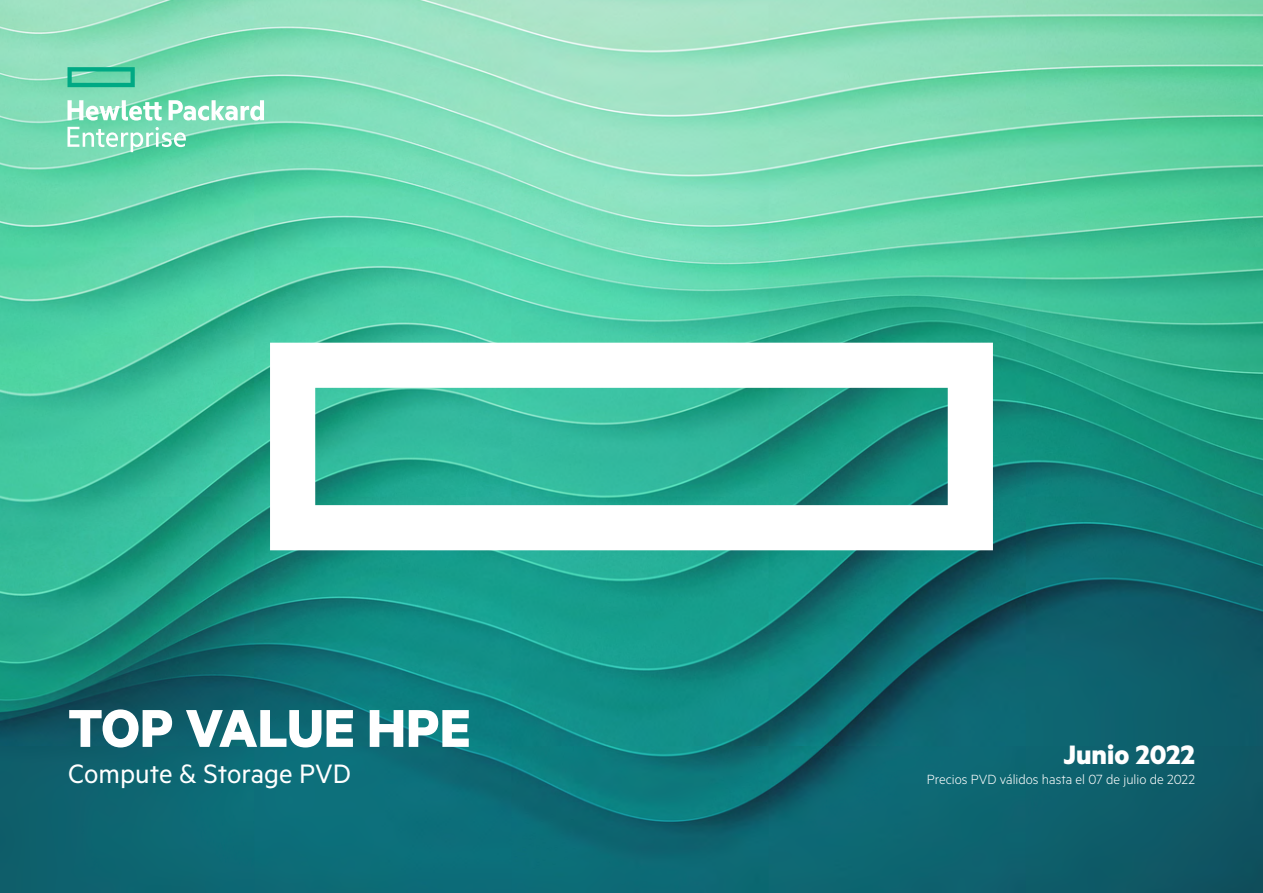
<style>
.page{position:relative;width:1263px;height:893px;background:#fff}
.page>*{position:absolute;margin:0;border:0;box-sizing:border-box;transform-origin:0 0}
.t1{font:700 60px "Metric";color:#fff}
.t2{font:30px "Metric";color:#fff}
.t3{font:700 30px "Metric";color:#fff}
.t4{font:300 15px "Metric";color:#fff}
</style>
<div class="page">
<img style="left:0;top:0;width:1263px;height:893px">
<svg style="left:68px;top:67px;width:67px;height:20px"></svg>
<svg style="left:67px;top:100px;width:197px;height:52px"></svg>
<svg style="left:270px;top:343px;width:723px;height:207px"></svg>
<h1 class="t1" style="left:68px;top:691px;width:404px">TOP VALUE HPE</h1>
<h2 class="t2" style="left:68px;top:756px;width:285px">Compute &amp; Storage PVD</h2>
<h2 class="t3" style="left:1063px;top:736px;width:133px">Junio 2022</h2>
<p class="t4" style="left:927px;top:770px;width:269px">Precios PVD válidos hasta el 07 de julio de 2022</p>
</div>
